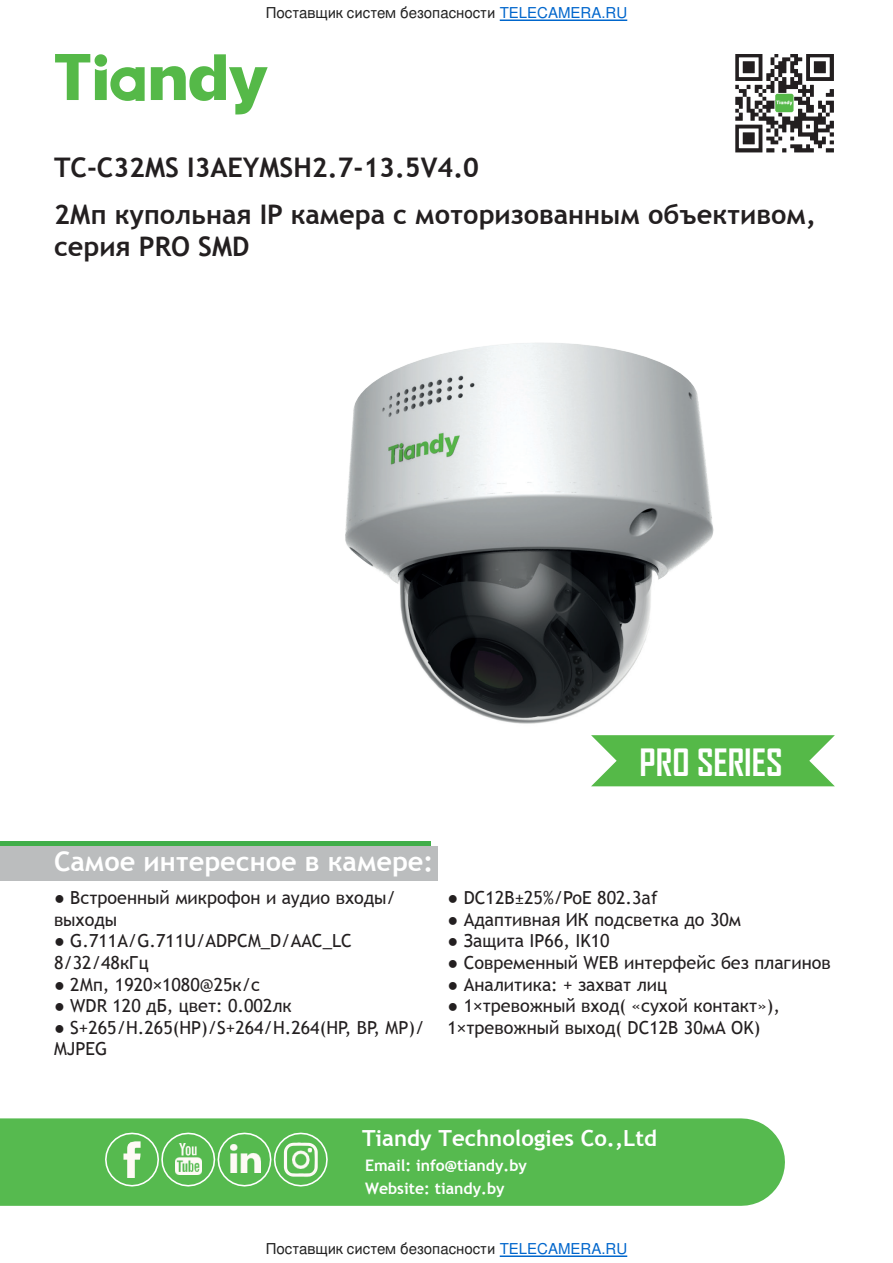
<style>
.page{position:relative;width:893px;height:1263px;background:#fff}
.page>*{position:absolute;margin:0;border:0;box-sizing:border-box;transform-origin:0 0}
.t1{font:700 36px "Agency FB";color:#fff}
.t2{font:700 27px/32.4px "Trebuchet MS";color:#231f20}
.t3{font:700 27px "Trebuchet MS";color:#fff}
.t4{font:700 22.2px "Trebuchet MS";color:#fff}
.t5{font:18px/21.6px "Trebuchet MS";color:#231f20}
.t6{font:700 15.9px/22.8px "Trebuchet MS";color:#fff}
.t7{font:15px "Nimbus Sans";color:#222}
.s1{color:#06c}
</style>
<div class="page">
<div style="left:0;top:841px;width:430px;height:34px;background:#40ae49"></div>
<div style="left:0;top:846px;width:438px;height:35px;background:#bbbdbe"></div>
<div style="left:0;top:1118px;width:785px;height:88px;background:#56ba4f"></div>
<svg style="left:104px;top:1132px;width:225px;height:55px;background:#7ac874"></svg>
<img style="left:292px;top:1148px;width:20px;height:20px">
<svg style="left:55px;top:54px;width:90px;height:47px"></svg>
<svg style="left:151px;top:54px;width:117px;height:60px"></svg>
<svg style="left:735px;top:54px;width:99px;height:98px"></svg>
<img style="left:345px;top:343px;width:436px;height:444px">
<svg style="left:591px;top:735px;width:244px;height:51px;background:#67c05b"></svg>
<hr style="left:500px;top:20px;width:127px;height:1px;background:#06c">
<hr style="left:500px;top:1255px;width:127px;height:2px;background:#06c">
<p class="t7" style="left:266px;top:2px;width:363px">Поставщик систем безопасности <span class="s1">TELECAMERA.RU</span></p>
<h2 class="t2" style="left:54px;top:151px;width:427px">TC-C32MS I3AEYMSH2.7-13.5V4.0</h2>
<h2 class="t2" style="left:54px;top:198px;width:763px">2Мп купольная IP камера с моторизованным объективом, серия PRO SMD</h2>
<h1 class="t1" style="left:640px;top:740px;width:144px">PRO SERIES</h1>
<h2 class="t3" style="left:54px;top:845px;width:381px">Самое интересное в камере:</h2>
<p class="t5" style="left:54px;top:887px;width:343px">● Встроенный микрофон и аудио входы/ выходы</p>
<p class="t5" style="left:54px;top:930px;width:300px">● G.711A/G.711U/ADPCM_D/AAC_LC<br>8/32/48кГц</p>
<p class="t5" style="left:54px;top:974px;width:208px">● 2Мп, 1920×1080@25к/с</p>
<p class="t5" style="left:54px;top:995px;width:239px">● WDR 120 дБ, цвет: 0.002лк</p>
<p class="t5" style="left:54px;top:1017px;width:372px">● S+265/H.265(HP)/S+264/H.264(HP, BP, MP)/<br>MJPEG</p>
<p class="t5" style="left:448px;top:887px;width:212px">● DC12В±25%/PoE 802.3af</p>
<p class="t5" style="left:448px;top:909px;width:295px">● Адаптивная ИК подсветка до 30м</p>
<p class="t5" style="left:448px;top:930px;width:164px">● Защита IP66, IK10</p>
<p class="t5" style="left:448px;top:952px;width:385px">● Современный WEB интерфейс без плагинов</p>
<p class="t5" style="left:448px;top:974px;width:221px">● Аналитика: + захват лиц</p>
<p class="t5" style="left:448px;top:995px;width:334px">● 1×тревожный вход( «сухой контакт»),<br>1×тревожный выход( DC12В 30мА OK)</p>
<p class="t4" style="left:362px;top:1124px;width:297px">Tiandy Technologies Co.,Ltd</p>
<p class="t6" style="left:365px;top:1154px;width:164px">Email: info@tiandy.by<br>Website: tiandy.by</p>
<p class="t7" style="left:266px;top:1238px;width:363px">Поставщик систем безопасности <span class="s1">TELECAMERA.RU</span></p>
</div>
